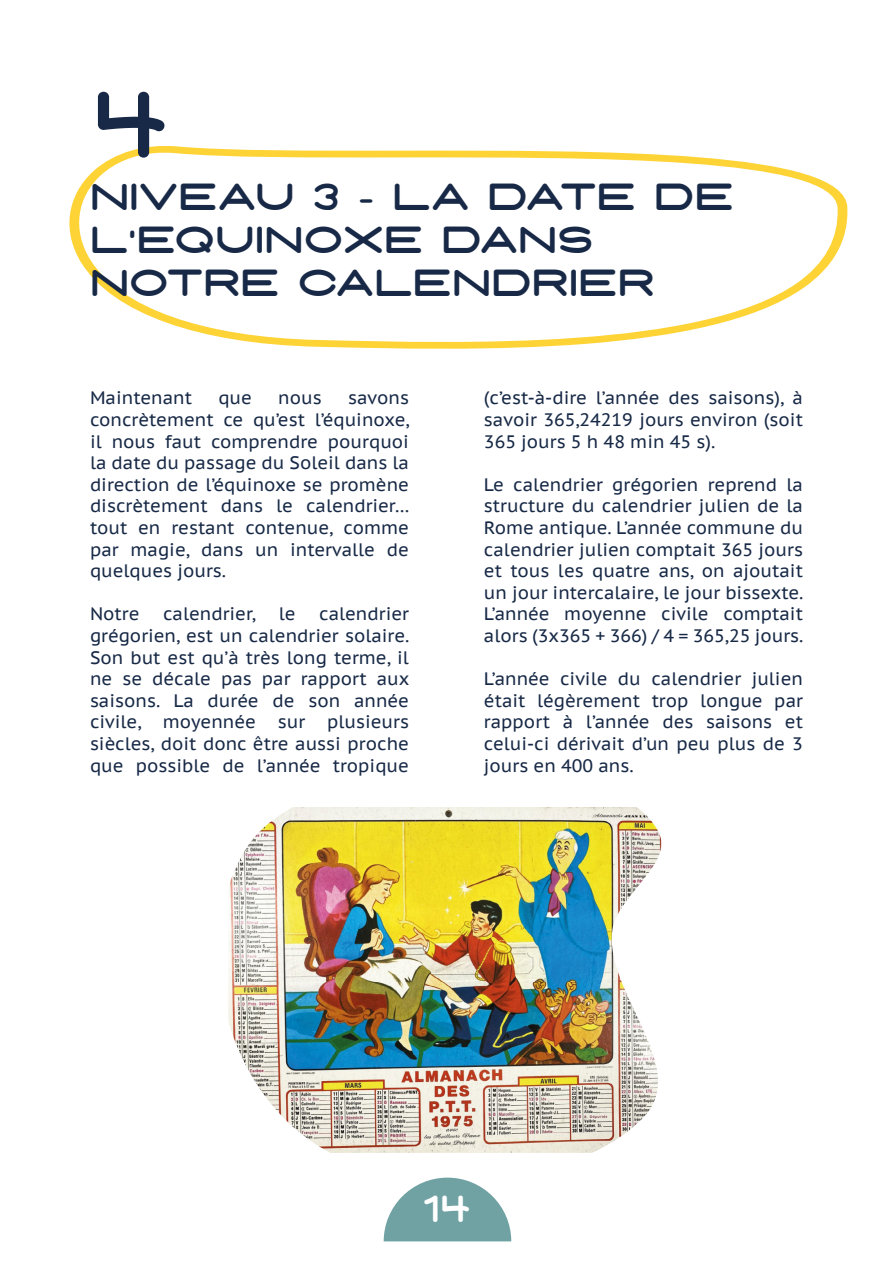
<style>
.page{position:relative;width:893px;height:1263px;background:#fff}
.page>*{position:absolute;margin:0;border:0;box-sizing:border-box;transform-origin:0 0}
.t1{font:90px "Vindemia";color:#172946}
.t2{font:36px "Vindemia";color:#172946}
.t3{font:36px "Vindemia";color:#fff}
.t4{font:18px/21.6px "PT Sans Caption";color:#172946;text-align:justify}
</style>
<div class="page">
<svg style="left:384px;top:1177px;width:127px;height:64px"></svg>
<svg style="left:69px;top:146px;width:779px;height:203px"></svg>
<img style="left:228px;top:807px;width:434px;height:346px">
<h1 class="t1" style="left:92px;top:88px;width:78px">4</h1>
<h2 class="t2" style="left:90px;top:182px;width:127px">NIVEAU</h2>
<h2 class="t2" style="left:313px;top:182px;width:380px">3 - LADATEDE</h2>
<h2 class="t2" style="left:90px;top:225px;width:83px">L’EQUINOXE</h2>
<h2 class="t2" style="left:441px;top:225px;width:38px">DANS</h2>
<h2 class="t2" style="left:90px;top:268px;width:151px">NOTRE</h2>
<h2 class="t2" style="left:298px;top:268px;width:37px">CALENDRIER</h2>
<p class="t4" style="left:90px;top:387px;width:104px">Maintenant</p>
<p class="t4" style="left:218px;top:387px;width:35px">que</p>
<p class="t4" style="left:278px;top:387px;width:45px">nous</p>
<p class="t4" style="left:90px;top:387px;width:321px;text-indent:258px">savons concrètement ce qu’est l’équinoxe, il nous faut comprendre pourquoi la date du passage du Soleil dans la direction de l’équinoxe se promène discrètement dans le calendrier… tout en restant contenue, comme par magie, dans un intervalle de quelques jours.</p>
<p class="t4" style="left:90px;top:603px;width:51px">Notre</p>
<p class="t4" style="left:163px;top:603px;width:94px">calendrier,</p>
<p class="t4" style="left:279px;top:603px;width:18px">le</p>
<p class="t4" style="left:90px;top:603px;width:321px;text-indent:229px">calendrier grégorien, est un calendrier solaire.<br>Son but est qu’à très long terme, il ne se décale pas par rapport aux saisons. La durée de son année civile, moyennée sur plusieurs siècles, doit donc être aussi proche que possible de l’année tropique</p>
<p class="t4" style="left:484px;top:387px;width:320px">(c’est-à-dire l’année des saisons), à savoir 365,24219 jours environ (soit 365 jours 5 h 48 min 45 s).</p>
<p class="t4" style="left:484px;top:473px;width:321px">Le calendrier grégorien reprend la structure du calendrier julien de la Rome antique. L’année commune du calendrier julien comptait 365 jours et tous les quatre ans, on ajoutait un jour intercalaire, le jour bissexte.<br>L’année moyenne civile comptait alors (3x365 + 366) / 4 = 365,25 jours.</p>
<p class="t4" style="left:484px;top:668px;width:320px">L’année civile du calendrier julien était légèrement trop longue par rapport à l’année des saisons et celui-ci dérivait d’un peu plus de 3 jours en 400 ans.</p>
<h2 class="t3" style="left:422px;top:1194px;width:50px">14</h2>
</div>
